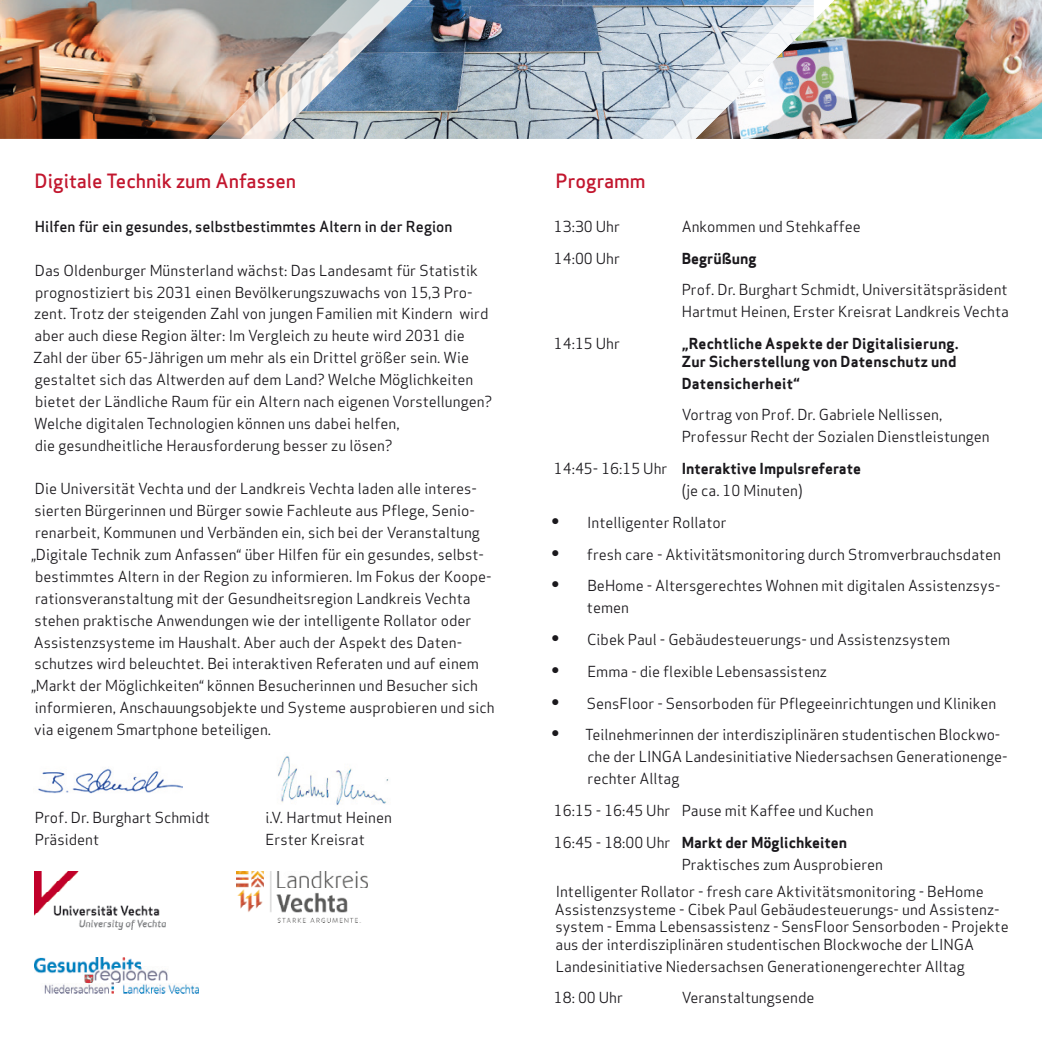
<style>
.page{position:relative;width:1042px;height:1042px;background:#fff}
.page>*{position:absolute;margin:0;border:0;box-sizing:border-box;transform-origin:0 0}
.Headlines{font:500 19.25px "Apex Sans";color:#c2162e}
.Headlines-2{font:14.88px/21.9px "Apex Sans";color:#1a181c}
.Text_Blocksatz{font:14.88px/21.9px "Apex Sans";color:#1a181c}
.Text_Blocksatz-2{font:700 14.88px/17.5px "Apex Sans";letter-spacing:.015em;color:#1a181c}
.Headlines-3{font:500 14.88px "Apex Sans";color:#1a181c}
.s1{font-weight:700}
.s2{font-family:"Times";font-size:21px}
</style>
<div class="page">
<img style="left:0;top:0;width:198px;height:139px">
<img style="left:427px;top:0;width:193px;height:139px">
<img style="left:849px;top:0;width:193px;height:139px">
<img style="left:198px;top:0;width:229px;height:139px">
<img style="left:620px;top:0;width:229px;height:139px">
<img style="left:35px;top:871px;width:131px;height:58px">
<img style="left:237px;top:871px;width:131px;height:52px">
<img style="left:38px;top:769px;width:144px;height:25px">
<img style="left:35px;top:958px;width:164px;height:35px">
<img style="left:278px;top:755px;width:111px;height:50px">
<p class="Headlines" style="left:35px;top:164px;width:263px">Digitale Technik zum Anfassen</p>
<p class="Headlines-3" style="left:35px;top:213px;width:419px">Hilfen für ein gesundes, selbstbestimmtes Altern in der Region</p>
<p class="Headlines-2" style="left:33px;top:258px;width:460px">Das Oldenburger Münsterland wächst: Das Landesamt für Statistik prognostiziert bis 2031 einen Bevölkerungszuwachs von 15,3 Pro&shy;zent. Trotz der steigenden Zahl von jungen Familien mit Kindern wird aber auch diese Region älter: Im Vergleich zu heute wird 2031 die Zahl der über 65-Jährigen um mehr als ein Drittel größer sein. Wie gestaltet sich das Altwerden auf dem Land? Welche Möglichkeiten bietet der Ländliche Raum für ein Altern nach eigenen Vorstellungen?<br>Welche digitalen Technologien können uns dabei helfen,</p>
<p class="Headlines-2" style="left:35px;top:433px;width:359px">die gesundheitliche Herausforderung besser zu lösen?</p>
<p class="Headlines-2" style="left:31px;top:476px;width:465px">Die Universität Vechta und der Landkreis Vechta laden alle interes&shy;sierten Bürgerinnen und Bürger sowie Fachleute aus Pflege, Senio&shy;renarbeit, Kommunen und Verbänden ein, sich bei der Veranstaltung „Digitale Technik zum Anfassen“ über Hilfen für ein gesundes, selbst&shy;bestimmtes Altern in der Region zu informieren. Im Fokus der Koope&shy;rationsveranstaltung mit der Gesundheitsregion Landkreis Vechta stehen praktische Anwendungen wie der intelligente Rollator oder Assistenzsysteme im Haushalt. Aber auch der Aspekt des Daten&shy;schutzes wird beleuchtet. Bei interaktiven Referaten und auf einem „Markt der Möglichkeiten“ können Besucherinnen und Besucher sich informieren, Anschauungsobjekte und Systeme ausprobieren und sich via eigenem Smartphone beteiligen.</p>
<p class="Headlines-2" style="left:35px;top:805px;width:176px">Prof. Dr. Burghart Schmidt<br>Präsident</p>
<p class="Headlines-2" style="left:265px;top:805px;width:128px">i.V. Hartmut Heinen</p>
<p class="Headlines-2" style="left:266px;top:827px;width:101px">Erster Kreisrat</p>
<p class="Headlines" style="left:556px;top:164px;width:91px">Programm</p>
<p class="Text_Blocksatz" style="left:554px;top:214px;width:68px">13:30 Uhr</p>
<p class="Text_Blocksatz" style="left:682px;top:214px;width:181px">Ankommen und Stehkaffee</p>
<p class="Text_Blocksatz" style="left:554px;top:246px;width:68px">14:00 Uhr</p>
<p class="Text_Blocksatz-2" style="left:682px;top:249px;width:76px">Begrüßung</p>
<p class="Text_Blocksatz" style="left:682px;top:278px;width:329px">Prof. Dr. Burghart Schmidt, Universitätspräsident<br>Hartmut Heinen, Erster Kreisrat Landkreis Vechta</p>
<p class="Text_Blocksatz" style="left:554px;top:331px;width:68px">14:15 Uhr</p>
<p class="Text_Blocksatz-2" style="left:682px;top:335px;width:278px">„Rechtliche Aspekte der Digitalisierung.<br>Zur Sicherstellung von Datenschutz und</p>
<p class="Text_Blocksatz-2" style="left:682px;top:374px;width:120px">Datensicherheit“</p>
<p class="Text_Blocksatz" style="left:682px;top:402px;width:310px">Vortrag von Prof. Dr. Gabriele Nellissen,<br>Professur Recht der Sozialen Dienstleistungen</p>
<p class="Text_Blocksatz" style="left:682px;top:456px;width:181px;text-indent:-128px">14:45- 16:15 Uhr <span class="s1">Interaktive Impulsreferate </span>(je ca. 10 Minuten)</p>
<p class="Headlines-2" style="left:552px;top:510px;width:176px"><span class="s2">•</span> Intelligenter Rollator</p>
<p class="Headlines-2" style="left:552px;top:542px;width:451px"><span class="s2">•</span> fresh care - Aktivitätsmonitoring durch Stromverbrauchsdaten</p>
<p class="Headlines-2" style="left:587px;top:573px;width:415px;text-indent:-35px"><span class="s2">•</span> BeHome - Altersgerechtes Wohnen mit digitalen Assistenzsys&shy;temen</p>
<p class="Headlines-2" style="left:552px;top:627px;width:400px"><span class="s2">•</span> Cibek Paul - Gebäudesteuerungs- und Assistenzsystem</p>
<p class="Headlines-2" style="left:552px;top:659px;width:277px"><span class="s2">•</span> Emma - die flexible Lebensassistenz</p>
<p class="Headlines-2" style="left:552px;top:691px;width:446px"><span class="s2">•</span> SensFloor - Sensorboden für Pflegeeinrichtungen und Kliniken</p>
<p class="Headlines-2" style="left:587px;top:722px;width:422px;text-indent:-35px"><span class="s2">•</span> Teilnehmerinnen der interdisziplinären studentischen Blockwo&shy;che der LINGA Landesinitiative Niedersachsen Generationenge&shy;rechter Alltag</p>
<p class="Text_Blocksatz" style="left:554px;top:798px;width:321px">16:15 - 16:45 Uhr Pause mit Kaffee und Kuchen</p>
<p class="Text_Blocksatz" style="left:682px;top:830px;width:203px;text-indent:-128px">16:45 - 18:00 Uhr <span class="s1">Markt der Möglichkeiten<br></span>Praktisches zum Ausprobieren</p>
<p class="Text_Blocksatz" style="left:555px;top:881px;width:455px;line-height:17.5px">Intelligenter Rollator - fresh care Aktivitätsmonitoring - BeHome Assistenzsysteme - Cibek Paul Gebäudesteuerungs- und Assistenz&shy;system - Emma Lebensassistenz - SensFloor Sensorboden - Projekte aus der interdisziplinären studentischen Blockwoche der LINGA</p>
<p class="Text_Blocksatz" style="left:556px;top:953px;width:410px">Landesinitiative Niedersachsen Generationengerechter Alltag</p>
<p class="Text_Blocksatz" style="left:554px;top:985px;width:71px">18: 00 Uhr</p>
<p class="Text_Blocksatz" style="left:682px;top:985px;width:134px">Veranstaltungsende</p>
</div>
